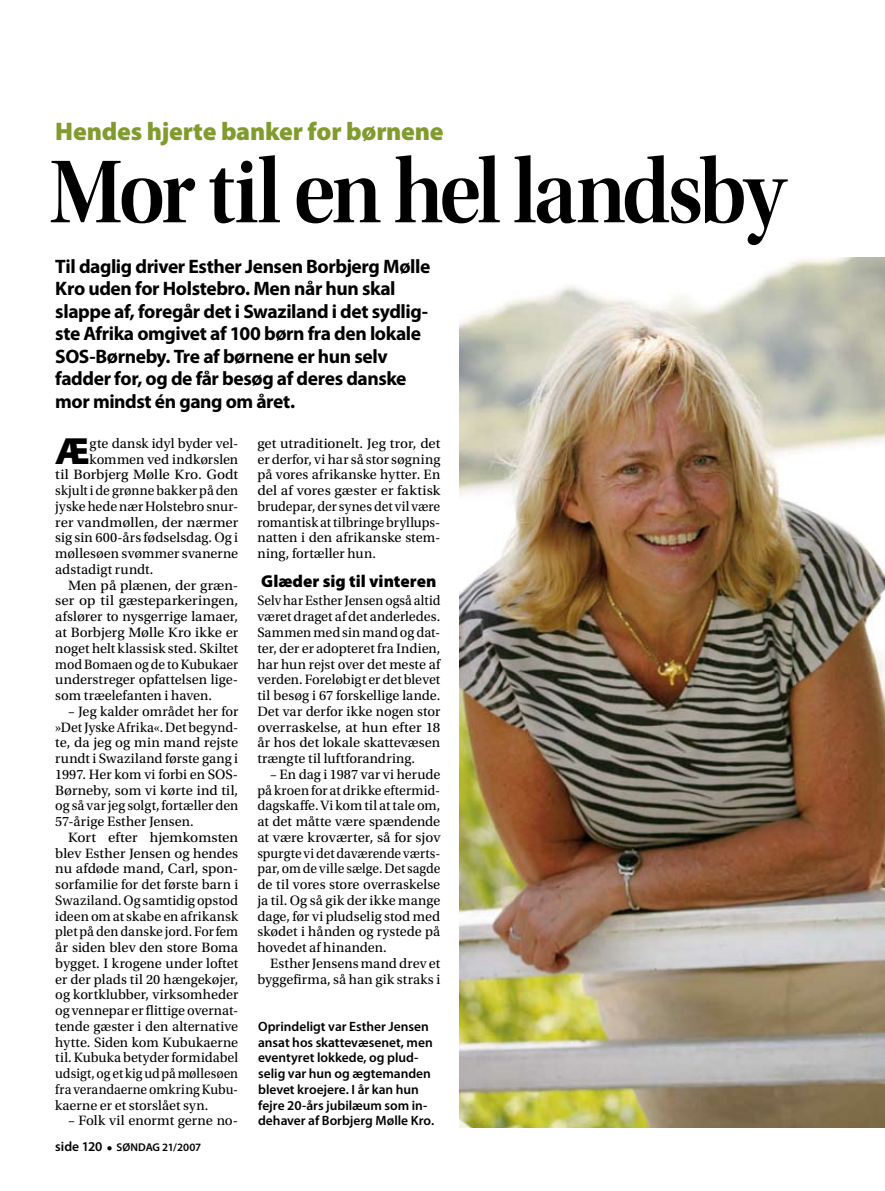
<style>
.page{position:relative;width:885px;height:1191px;background:#fff}
.page>*{position:absolute;margin:0;border:0;box-sizing:border-box;transform-origin:0 0}
.t1{font:93px "Utopia Std Semibold Disp";letter-spacing:-.04em;color:#000;scale:.93 1}
.t2{font:900 37.95px "Myriad Pro";color:#000}
.t3{font:900 25.5px "Myriad Pro";letter-spacing:-.01em;color:#819b2f}
.t4{font:700 19.5px/22.5px "Myriad Pro";letter-spacing:-.02em;color:#000}
.t5{font:900 17.25px "Myriad Pro";color:#000}
.t6{font:14.25px/15.8px "Utopia Std";color:#000;text-align:justify}
.t7{font:14.25px/15.8px "Utopia Std";color:#000;text-align:justify;scale:1.05 1}
.t8{font:14.25px/15.8px "Utopia Std";color:#000;text-align:justify;scale:.95 1}
.t9{font:14.25px "Utopia Std";color:#000;scale:.96 1}
.t10{font:14.25px "Utopia Std";color:#000;scale:1.04 1}
.t11{font:600 13.5px/15.8px "Myriad Pro";color:#000}
.t12{font:600 11.25px "Myriad Pro";color:#000}
.s1{font-size:13.5px}
.s2{font-size:18px}
</style>
<div class="page">
<img style="left:459px;top:257px;width:425px;height:870px">
<h3 class="t3" style="left:55px;top:115px;width:390px">Hendes hjerte banker for børnene</h3>
<h1 class="t1" style="left:50px;top:141px;width:792px">Mor til en hel landsby</h1>
<p class="t4" style="left:55px;top:254px;width:376px">Til daglig driver Esther Jensen Borbjerg Mølle Kro uden for Holstebro. Men når hun skal slappe af, foregår det i Swaziland i det sydlig&shy;ste Afrika omgivet af 100 børn fra den lokale SOS-Børneby. Tre af børnene er hun selv fadder for, og de får besøg af deres danske mor mindst én gang om året.</p>
<p class="t6" style="left:257px;top:436px;width:184px">get utraditionelt. Jeg tror, det er derfor, vi har så stor søgning på vores afrikanske hytter. En del af vores gæster er faktisk brudepar, der synes det vil være romantisk at tilbringe bryllups&shy;natten i den afrikanske stem&shy;ning, fortæller hun.</p>
<p class="t5" style="left:261px;top:569px;width:177px">Glæder sig til vinteren</p>
<p class="t8" style="left:257px;top:593px;width:194px">Selv har Esther Jensen også altid været draget af det anderledes.<br>Sammen med sin mand og dat&shy;ter, der er adopteret fra Indien, har hun rejst over det meste af verden. Foreløbigt er det blevet til besøg i 67 forskellige lande.<br>Det var derfor ikke nogen stor overraskelse, at hun efter 18 år hos det lokale skattevæsen trængte til luftforandring.</p>
<p class="t6" style="left:257px;top:766px;width:184px;text-indent:13px">– En dag i 1987 var vi herude på kroen for at drikke eftermid&shy;dagskaffe. Vi kom til at tale om, at det måtte være spændende at være kroværter, så for sjov spurgte vi det daværende værts&shy;par, om de ville sælge. Det sagde de til vores store overraskelse ja til. Og så gik der ikke mange dage, før vi pludselig stod med skødet i hånden og rystede på hovedet af hinanden.</p>
<p class="t6" style="left:257px;top:955px;width:184px;text-align:right">Esther Jensens mand drev et byggefirma, så han gik straks i</p>
<h2 class="t2" style="left:55px;top:425px;width:36px">Æ</h2>
<p class="t6" style="left:90px;top:436px;width:150px">gte dansk idyl byder vel-</p>
<p class="t6" style="left:90px;top:451px;width:150px">kommen ved indkørslen</p>
<p class="t7" style="left:55px;top:467px;width:176px">til Borbjerg Mølle Kro. Godt</p>
<p class="t9" style="left:55px;top:483px;width:192px">skjult i de grønne bakker på den</p>
<p class="t6" style="left:55px;top:499px;width:184px">jyske hede nær Holstebro snur-</p>
<p class="t7" style="left:55px;top:514px;width:176px">rer vandmøllen, der nærmer</p>
<p class="t6" style="left:55px;top:530px;width:184px">sig sin 600-års fødselsdag. Og i</p>
<p class="t6" style="left:55px;top:546px;width:184px">møllesøen svømmer svanerne</p>
<p class="t6" style="left:55px;top:562px;width:99px">adstadigt rundt.</p>
<p class="t10" style="left:68px;top:577px;width:165px">Men på plænen, der græn-</p>
<p class="t7" style="left:55px;top:593px;width:176px">ser op til gæsteparkeringen,</p>
<p class="t6" style="left:55px;top:609px;width:184px">afslører to nysgerrige lamaer,</p>
<p class="t6" style="left:55px;top:625px;width:184px">at Borbjerg Mølle Kro ikke er</p>
<p class="t6" style="left:55px;top:640px;width:184px">noget helt klassisk sted. Skiltet</p>
<p class="t9" style="left:55px;top:656px;width:192px">mod Bomaen og de to Kubukaer</p>
<p class="t6" style="left:55px;top:672px;width:184px">understreger opfattelsen lige-</p>
<p class="t6" style="left:55px;top:688px;width:158px">som træelefanten i haven.</p>
<p class="t6" style="left:55px;top:703px;width:184px;text-indent:13px">– Jeg kalder området her for »Det Jyske Afrika«. Det begynd&shy;te, da jeg og min mand rejste rundt i Swaziland første gang i 1997. Her kom vi forbi en SOS-Børneby, som vi kørte ind til, og så var jeg solgt, fortæller den 57-årige Esther Jensen.</p>
<p class="t7" style="left:55px;top:829px;width:176px;text-indent:13px">Kort efter hjemkomsten blev Esther Jensen og hendes nu afdøde mand, Carl, spon&shy;sorfamilie for det første barn i Swaziland. Og samtidig opstod ideen om at skabe en afrikansk plet på den danske jord. For fem år siden blev den store Boma bygget. I krogene under loftet er der plads til 20 hængekøjer, og kortklubber, virksomheder og vennepar er flittige overnat&shy;tende gæster i den alternative hytte. Siden kom Kubukaerne til. Kubuka betyder formidabel udsigt, og et kig ud på møllesøen fra verandaerne omkring Kubu&shy;kaerne er et storslået syn.</p>
<p class="t6" style="left:68px;top:1113px;width:172px">– Folk vil enormt gerne no-</p>
<p class="t11" style="left:258px;top:1018px;width:177px">Oprindeligt var Esther Jensen ansat hos skattevæsenet, men eventyret lokkede, og plud&shy;selig var hun og ægtemanden blevet kroejere. I år kan hun fejre 20-års jubilæum som in&shy;dehaver af Borbjerg Mølle Kro.</p>
<p class="t12" style="left:55px;top:1140px;width:147px"><span class="s1">side 120</span> <span class="s2">•</span> SØNDAG 21/2007</p>
</div>
